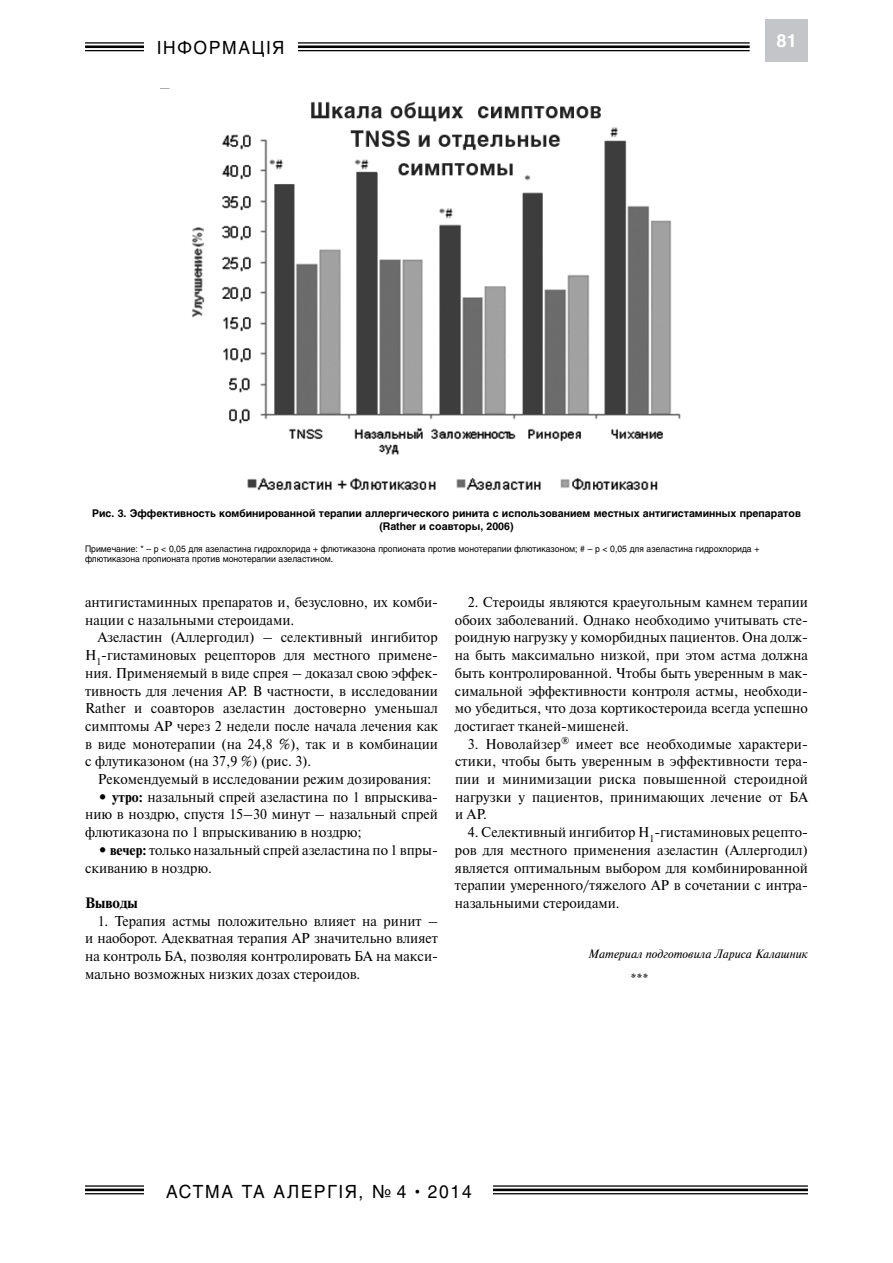
<style>
.page{position:relative;width:893px;height:1263px;background:#fff}
.page>*{position:absolute;margin:0;border:0;box-sizing:border-box;transform-origin:0 0}
.t1{font:18px "Helios";letter-spacing:.1em;color:#000;scale:.96 1}
.t2{font:700 18px "Helios";color:#fff}
.t3{font:700 15px "Newton C";color:#000}
.t4{font:14.25px/17.7px "Newton C";color:#000;text-align:justify}
.t5{font:italic 12px/24px "Newton C";color:#000}
.t6{font:700 10.5px/12.6px "Helios";color:#000;text-align:center}
.t7{font:9px/10.8px "Helios";color:#000;scale:.95 1}
.s1{font-weight:700}
.s2{font-size:12px}
</style>
<div class="page">
<svg style="left:85px;top:1191px;width:723px;height:1px"></svg>
<hr style="left:85px;top:1185px;width:723px;height:2px;background:#000">
<hr style="left:85px;top:1188px;width:723px;height:3px;background:#000">
<hr style="left:85px;top:1193px;width:723px;height:1px;background:#000">
<svg style="left:85px;top:48px;width:664px;height:1px"></svg>
<hr style="left:85px;top:42px;width:665px;height:2px;background:#000">
<hr style="left:85px;top:45px;width:665px;height:3px;background:#000">
<hr style="left:85px;top:50px;width:665px;height:1px;background:#000">
<div style="left:765px;top:19px;width:43px;height:43px;background:#c3c5c8"></div>
<div style="left:144px;top:39px;width:153px;height:25px;background:#fff"></div>
<div style="left:145px;top:1182px;width:348px;height:22px;background:#fff"></div>
<img style="left:161px;top:88px;width:520px;height:403px">
<p class="t1" style="left:157px;top:37px;width:134px">ІНФОРМАЦІЯ</p>
<p class="t2" style="left:777px;top:31px;width:22px">81</p>
<p class="t6" style="left:92px;top:507px;width:710px">Рис. 3. Эффективность комбинированной терапии аллергического ринита с использованием местных антигистаминных препаратов (Rather и соавторы, 2006)</p>
<p class="t7" style="left:85px;top:543px;width:711px">Примечание: * – р &lt; 0,05 для азеластина гидрохлорида + флютиказона пропионата против монотерапии флютиказоном; # – р &lt; 0,05 для азеластина гидрохлорида + флютиказона пропионата против монотерапии азеластином.</p>
<p class="t4" style="left:85px;top:593px;width:354px">антигистаминных препаратов и, безусловно, их комби&shy;нации с назальными стероидами.</p>
<p class="t4" style="left:85px;top:629px;width:354px;text-indent:13px">Азеластин (Аллергодил) – селективный ингибитор Н<sub>1</sub>-гистаминовых рецепторов для местного примене&shy;ния. Применяемый в виде спрея – доказал свою эффек&shy;тивность для лечения АР. В частности, в исследовании Rather и соавторов азеластин достоверно уменьшал симптомы АР через 2 недели после начала лечения как в виде монотерапии (на 24,8 %), так и в комбинации с флутиказоном (на 37,9 %) (рис. 3).</p>
<p class="t4" style="left:98px;top:770px;width:335px">Рекомендуемый в исследовании режим дозирования:</p>
<p class="t4" style="left:85px;top:788px;width:354px;text-indent:13px"><span class="s1">• утро:</span> назальный спрей азеластина по 1 впрыскива&shy;нию в ноздрю, спустя 15–30 минут – назальный спрей флютиказона по 1 впрыскиванию в ноздрю;</p>
<p class="t4" style="left:85px;top:841px;width:354px;text-indent:13px"><span class="s1">• вечер:</span> только назальный спрей азеластина по 1 впры&shy;скиванию в ноздрю.</p>
<p class="t3" style="left:85px;top:894px;width:54px">Выводы</p>
<p class="t4" style="left:85px;top:912px;width:354px;text-indent:13px">1. Терапия астмы положительно влияет на ринит – и наоборот. Адекватная терапия АР значительно влияет на контроль БА, позволяя контролировать БА на макси&shy;мально возможных низких дозах стероидов.</p>
<p class="t4" style="left:455px;top:593px;width:354px;text-indent:13px">2. Стероиды являются краеугольным камнем терапии обоих заболеваний. Однако необходимо учитывать сте&shy;роидную нагрузку у коморбидных пациентов. Она долж&shy;на быть максимально низкой, при этом астма должна быть контролированной. Чтобы быть уверенным в мак&shy;симальной эффективности контроля астмы, необходи&shy;мо убедиться, что доза кортикостероида всегда успешно достигает тканей-мишеней.</p>
<p class="t4" style="left:455px;top:735px;width:354px;text-indent:13px">3. Новолайзер<sup>®</sup> имеет все необходимые характери&shy;стики, чтобы быть уверенным в эффективности тера&shy;пии и минимизации риска повышенной стероидной нагрузки у пациентов, принимающих лечение от БА и АР.</p>
<p class="t4" style="left:455px;top:823px;width:354px;text-indent:13px">4. Селективный ингибитор Н<sub>1</sub>-гистаминовых рецепто&shy;ров для местного применения азеластин (Аллергодил) является оптимальным выбором для комбинированной терапии умеренного/тяжелого АР в сочетании с интра&shy;назальныими стероидами.</p>
<p class="t5" style="left:629px;top:942px;width:181px;text-indent:-41px">Материал подготовила Лариса Калашник ***</p>
<p class="t1" style="left:166px;top:1181px;width:320px">АСТМА ТА АЛЕРГІЯ, № 4 <span class="s2">•</span> 2014</p>
</div>
